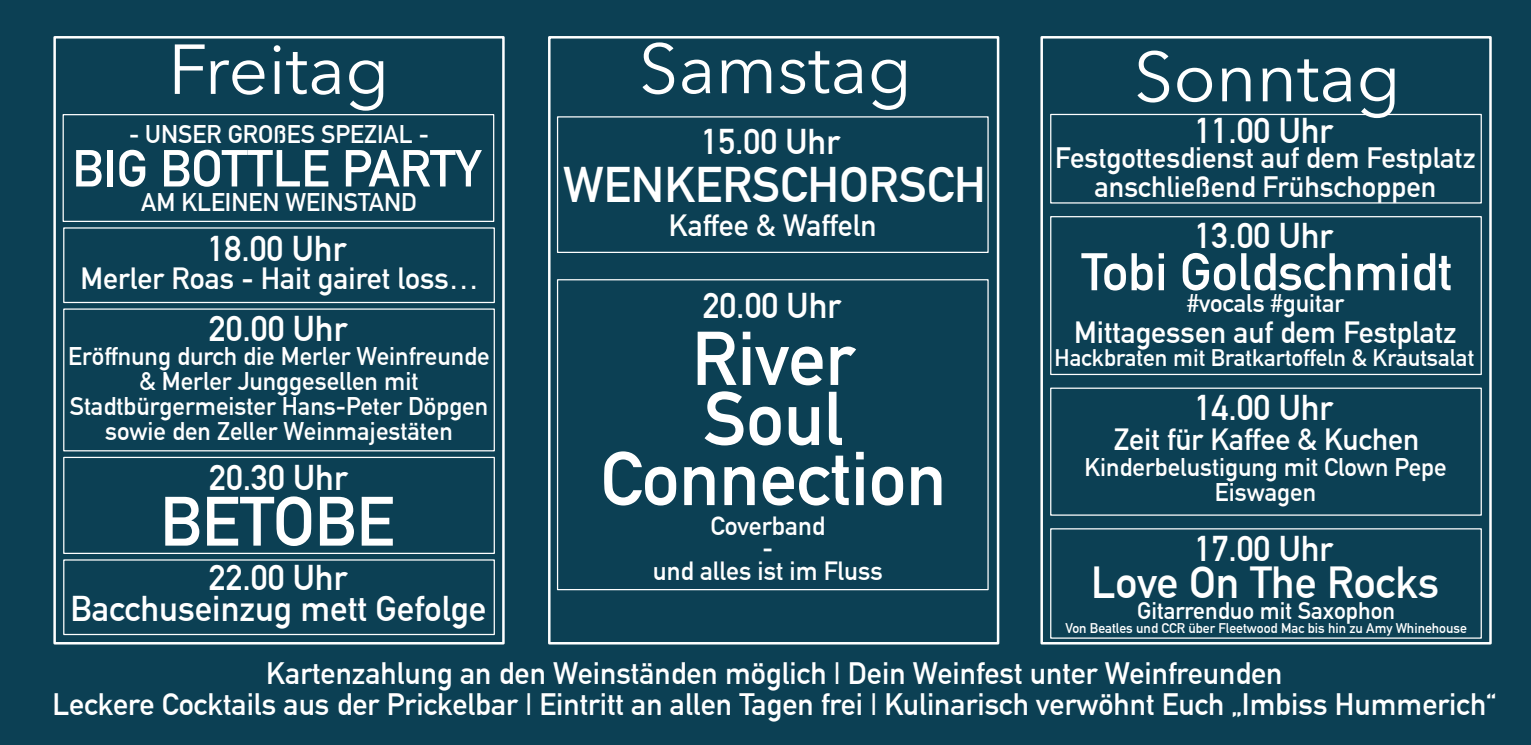
<style>
.page{position:relative;width:1531px;height:745px;background:#fff}
.page>*{position:absolute;margin:0;border:0;box-sizing:border-box;transform-origin:0 0}
.t1{font:700 74.75px/60px "DIN Alternate";color:#fff;text-align:center}
.t2{font:700 68.5px "DIN Alternate";color:#fff}
.t3{font:700 52px "DIN Alternate";color:#fff}
.t4{font:700 51.25px "DIN Alternate";color:#fff}
.t5{font:700 49px "DIN Alternate";color:#fff}
.t6{font:700 44px "DIN Alternate";color:#fff}
.t7{font:700 35px/30.5px "DIN Alternate";color:#fff;text-align:center}
.t8{font:700 30.25px/30.2px "DIN Alternate";color:#fff;text-align:center}
.t9{font:700 30px "DIN Alternate";color:#fff}
.t10{font:700 28.75px/28.8px "DIN Alternate";color:#fff;text-align:center}
.t11{font:700 25.75px/22.5px "DIN Alternate";color:#fff;text-align:center}
.t12{font:700 25px/25px "DIN Alternate";color:#fff;text-align:center}
.t13{font:700 23.5px "DIN Alternate";color:#fff}
.t14{font:700 13.75px "DIN Alternate";color:#fff}
</style>
<div class="page">
<div style="left:0;top:0;width:1531px;height:744px;background:#0c4054"></div>
<svg style="left:1137px;top:51px;width:32px;height:51px"></svg>
<svg style="left:1177px;top:68px;width:35px;height:34px"></svg>
<svg style="left:1222px;top:68px;width:28px;height:33px"></svg>
<svg style="left:1262px;top:68px;width:29px;height:33px"></svg>
<svg style="left:1297px;top:59px;width:54px;height:43px"></svg>
<svg style="left:1360px;top:68px;width:34px;height:50px"></svg>
<div style="left:1040px;top:36px;width:451px;height:608px;border:2px solid #fff"></div>
<div style="left:1050px;top:114px;width:432px;height:89px;border:1px solid #fff"></div>
<div style="left:1050px;top:216px;width:432px;height:159px;border:1px solid #fff"></div>
<div style="left:1050px;top:387px;width:432px;height:128px;border:1px solid #fff"></div>
<div style="left:1050px;top:528px;width:432px;height:110px;border:1px solid #fff"></div>
<svg style="left:642px;top:42px;width:32px;height:52px"></svg>
<svg style="left:682px;top:60px;width:28px;height:34px"></svg>
<svg style="left:722px;top:60px;width:49px;height:33px"></svg>
<svg style="left:780px;top:51px;width:82px;height:43px"></svg>
<svg style="left:871px;top:60px;width:35px;height:50px"></svg>
<div style="left:548px;top:36px;width:451px;height:608px;border:2px solid #fff"></div>
<div style="left:557px;top:116px;width:431px;height:137px;border:1px solid #fff"></div>
<div style="left:557px;top:279px;width:431px;height:311px;border:1px solid #fff"></div>
<svg style="left:175px;top:44px;width:30px;height:50px"></svg>
<svg style="left:211px;top:60px;width:53px;height:35px"></svg>
<svg style="left:274px;top:45px;width:6px;height:49px"></svg>
<svg style="left:286px;top:52px;width:54px;height:43px"></svg>
<svg style="left:349px;top:60px;width:34px;height:51px"></svg>
<div style="left:53px;top:36px;width:452px;height:608px;border:2px solid #fff"></div>
<div style="left:63px;top:227px;width:432px;height:76px;border:1px solid #fff"></div>
<div style="left:63px;top:114px;width:431px;height:108px;border:1px solid #fff"></div>
<div style="left:63px;top:308px;width:432px;height:143px;border:1px solid #fff"></div>
<div style="left:63px;top:456px;width:432px;height:97px;border:1px solid #fff"></div>
<p class="t12" style="left:129px;top:123px;width:301px">- UNSER GROßES SPEZIAL -</p>
<h3 class="t4" style="left:72px;top:147px;width:410px">BIG BOTTLE PARTY</h3>
<p class="t12" style="left:141px;top:191px;width:277px">AM KLEINEN WEINSTAND</p>
<h3 class="t7" style="left:208px;top:235px;width:140px">18.00 Uhr</h3>
<p class="t9" style="left:80px;top:265px;width:400px">Merler Roas - Hait gairet loss…</p>
<h3 class="t7" style="left:209px;top:315px;width:140px">20.00 Uhr</h3>
<p class="t12" style="left:68px;top:345px;width:423px">Eröffnung durch die Merler Weinfreunde &amp; Merler Junggesellen mit Stadtbürgermeister Hans-Peter Döpgen sowie den Zeller Weinmajestäten</p>
<h3 class="t7" style="left:209px;top:464px;width:140px">20.30 Uhr</h3>
<h2 class="t2" style="left:160px;top:492px;width:236px">BETOBE</h2>
<h3 class="t7" style="left:70px;top:564px;width:417px">22.00 Uhr<br>Bacchuseinzug mett Gefolge</h3>
<h3 class="t7" style="left:701px;top:129px;width:140px">15.00 Uhr</h3>
<h3 class="t5" style="left:563px;top:163px;width:424px">WENKERSCHORSCH</h3>
<p class="t9" style="left:669px;top:213px;width:209px">Kaffee &amp; Waffeln</p>
<h3 class="t7" style="left:703px;top:292px;width:140px">20.00 Uhr</h3>
<h1 class="t1" style="left:600px;top:333px;width:347px">River<br>Soul<br>Connection</h1>
<p class="t11" style="left:653px;top:516px;width:231px">Coverband<br>-<br>und alles ist im Fluss</p>
<h3 class="t7" style="left:1195px;top:118px;width:140px">11.00 Uhr</h3>
<p class="t10" style="left:1055px;top:145px;width:422px">Festgottesdienst auf dem Festplatz anschließend Frühschoppen</p>
<h3 class="t7" style="left:1195px;top:222px;width:140px">13.00 Uhr</h3>
<h3 class="t3" style="left:1081px;top:250px;width:372px">Tobi Goldschmidt</h3>
<p class="t12" style="left:1187px;top:292px;width:159px">#vocals #guitar</p>
<p class="t13" style="left:1054px;top:348px;width:421px">Hackbraten mit Bratkartoffeln &amp; Krautsalat</p>
<h3 class="t7" style="left:1195px;top:395px;width:140px">14.00 Uhr</h3>
<p class="t9" style="left:1114px;top:426px;width:307px">Zeit für Kaffee &amp; Kuchen</p>
<p class="t12" style="left:1084px;top:456px;width:364px">Kinderbelustigung mit Clown Pepe<br>Eiswagen</p>
<p class="t9" style="left:1074px;top:320px;width:384px">Mittagessen auf dem Festplatz</p>
<h3 class="t7" style="left:1195px;top:535px;width:140px">17.00 Uhr</h3>
<h3 class="t6" style="left:1091px;top:563px;width:350px">Love On The Rocks</h3>
<p class="t13" style="left:1137px;top:600px;width:259px">Gitarrenduo mit Saxophon</p>
<p class="t14" style="left:1065px;top:622px;width:403px">Von Beatles und CCR über Fleetwood Mac bis hin zu Amy Whinehouse</p>
<p class="t8" style="left:52px;top:660px;width:1445px">Kartenzahlung an den Weinständen möglich | Dein Weinfest unter Weinfreunden<br>Leckere Cocktails aus der Prickelbar | Eintritt an allen Tagen frei | Kulinarisch verwöhnt Euch „Imbiss Hummerich“</p>
</div>
